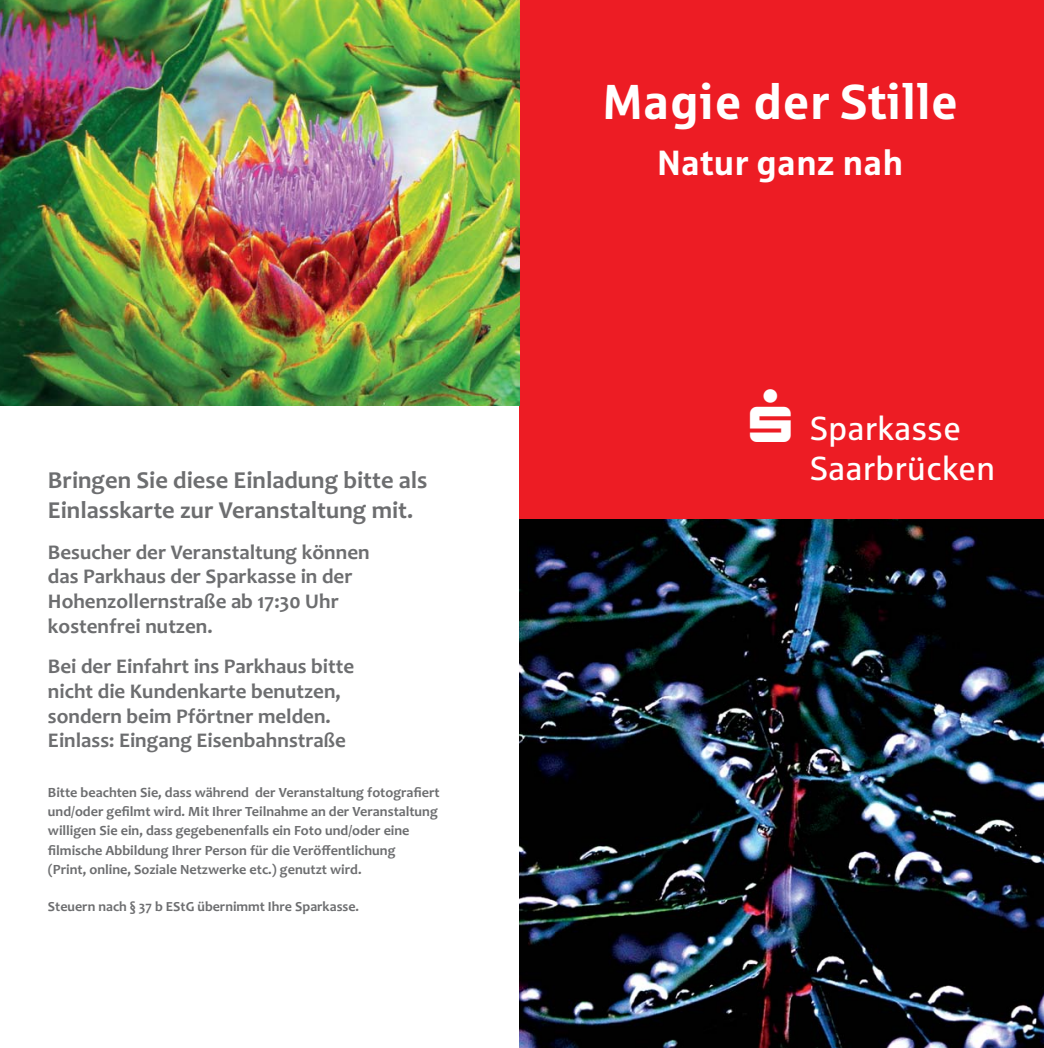
<style>
.page{position:relative;width:1044px;height:1048px;background:#fff}
.page>*{position:absolute;margin:0;border:0;box-sizing:border-box;transform-origin:0 0}
.t1{font:700 49px "Sparkasse Rg";color:#fff}
.t2{font:700 35px "Sparkasse Rg";color:#fff}
.t3{font:33.25px/39.9px "Sparkasse Rg";color:#fff}
.t4{font:700 24.5px/29.9px "Candara";color:#6d6e70}
.t5{font:700 21px/24.7px "Candara";color:#6d6e70}
.t6{font:700 14.17px/19.4px "Candara";color:#6d6e70}
.t7{font:700 14px "Candara";color:#6d6e70}
</style>
<div class="page">
<div style="left:519px;top:0;width:524px;height:520px;background:#ed1c24"></div>
<img style="left:0;top:0;width:519px;height:405px">
<img style="left:519px;top:520px;width:524px;height:527px">
<h3 class="t4" style="left:48px;top:467px;width:381px">Bringen Sie diese Einladung bitte als<br>Einlasskarte zur Veranstaltung mit.</h3>
<h3 class="t5" style="left:48px;top:541px;width:323px">Besucher der Veranstaltung können das Parkhaus der Sparkasse in der<br>Hohenzollernstraße ab 17:30 Uhr kostenfrei nutzen.</h3>
<h3 class="t5" style="left:48px;top:656px;width:307px">Bei der Einfahrt ins Parkhaus bitte nicht die Kundenkarte benutzen, sondern beim Pförtner melden.<br>Einlass: Eingang Eisenbahnstraße</h3>
<p class="t6" style="left:48px;top:783px;width:393px">Bitte beachten Sie, dass während der Veranstaltung fotografiert und/oder gefilmt wird. Mit Ihrer Teilnahme an der Veranstaltung willigen Sie ein, dass gegebenenfalls ein Foto und/oder eine filmische Abbildung Ihrer Person für die Veröffentlichung<br>(Print, online, Soziale Netzwerke etc.) genutzt wird.</p>
<p class="t7" style="left:48px;top:901px;width:312px">Steuern nach § 37 b EStG übernimmt Ihre Sparkasse.</p>
<h1 class="t1" style="left:602px;top:83px;width:357px">Magie der Stille</h1>
<h2 class="t2" style="left:656px;top:149px;width:248px">Natur ganz nah</h2>
<h3 class="t3" style="left:809px;top:411px;width:187px;text-indent:-60px">▲ Sparkasse<br>Saarbrücken</h3>
</div>
